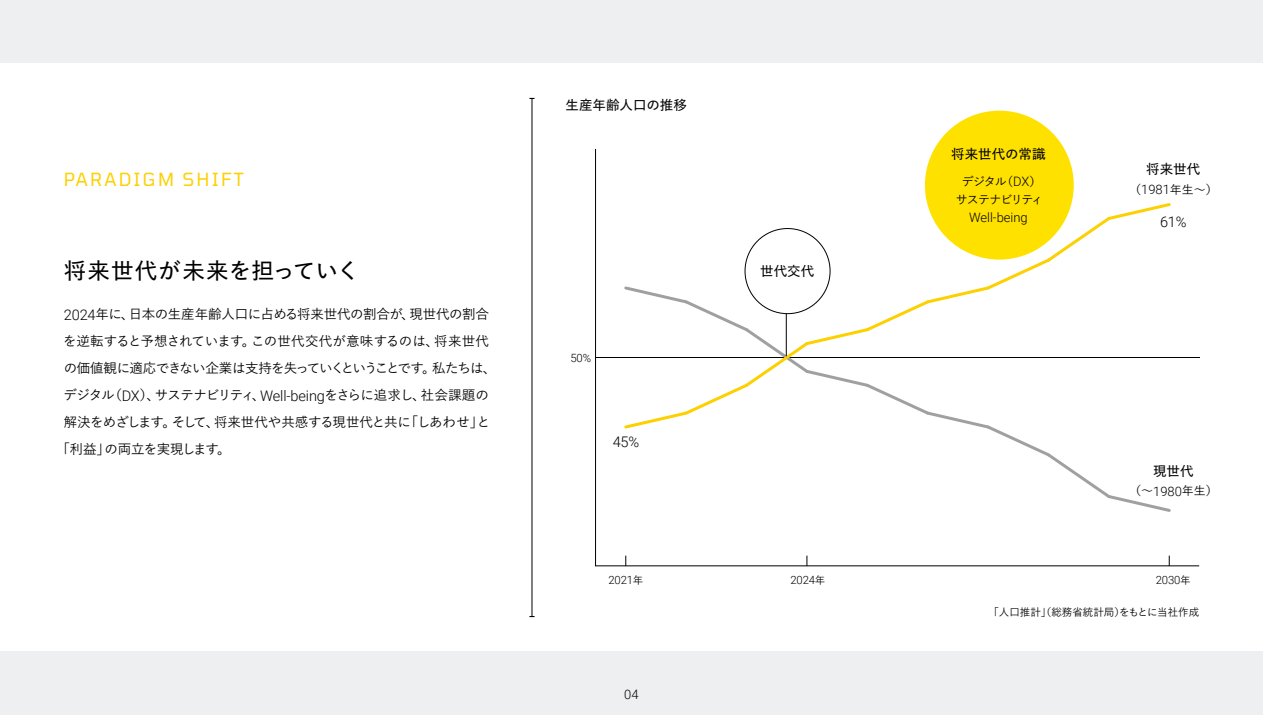
<style>
.page{position:relative;width:1263px;height:715px;background:#fff}
.page>*{position:absolute;margin:0;border:0;box-sizing:border-box;transform-origin:0 0}
.t1{font:600 22.5px "Yu Go Pr 6 N";letter-spacing:.03em;color:#000}
.t2{font:18px "Tomorrow";letter-spacing:.125em;color:#fdd000}
.t3{font:300 14.55px "Roboto";color:#000}
.t4{font:500 13.5px "Yu Go Pr 6 N";letter-spacing:-.04em;color:#000}
.t5{font:500 13.5px "Yu Go Pr 6 N";letter-spacing:.01em;color:#000}
.t6{font:600 13.5px "Yu Go Pr 6 N";color:#000}
.t7{font:300 12.9px "Roboto";color:#000}
.t8{font:500 12px "Yu Go Pr 6 N";letter-spacing:-.075em;color:#000}
.t9{font:500 12px/18px "Yu Go Pr 6 N";letter-spacing:-.095em;color:#000;text-align:center}
.t10{font:300 11.4px "Roboto";letter-spacing:-.02em;color:#000}
.t11{font:500 10.5px "Yu Go Pr 6 N";color:#000}
.s1{font-family:"Roboto";font-weight:300;font-size:14.55px}
.s2{font-family:"Yu Go Pr 6 N";font-weight:500;font-size:10.5px}
.s3{font-family:"Roboto";font-weight:300;font-size:12.9px}
</style>
<div class="page">
<div style="left:0;top:0;width:1263px;height:714px;background:#eeeff1"></div>
<div style="left:0;top:64px;width:1263px;height:587px;background:#fff"></div>
<svg style="left:595px;top:148px;width:604px;height:418px"></svg>
<hr style="left:596px;top:357px;width:603px;height:1px;background:#000">
<svg style="left:622px;top:201px;width:551px;height:313px"></svg>
<div style="left:925px;top:111px;width:149px;height:148px;background:#ffe100;border-radius:50%"></div>
<hr style="left:786px;top:313px;width:1px;height:43px;background:#000">
<hr style="left:532px;top:98px;width:1px;height:518px;background:#000">
<h2 class="t2" style="left:64px;top:165px;width:181px">PARADIGM SHIFT</h2>
<h1 class="t1" style="left:64px;top:250px;width:297px">将来世代が未来を担っていく</h1>
<p class="t4" style="left:64px;top:301px;width:427px"><span class="s1">2024</span>年に、日本の生産年齢人口に占める将来世代の割合が、現世代の割合</p>
<p class="t5" style="left:63px;top:328px;width:427px">を逆転すると予想されています。この世代交代が意味するのは、将来世代</p>
<p class="t4" style="left:64px;top:355px;width:434px">の価値観に適応できない企業は支持を失っていくということです。私たちは、</p>
<p class="t4" style="left:64px;top:382px;width:427px">デジタル（<span class="s1">DX</span>）、サステナビリティ、<span class="s1">Well-being</span>をさらに追求し、社会課題の</p>
<p class="t4" style="left:64px;top:409px;width:428px">解決をめざします。そして、将来世代や共感する現世代と共に「しあわせ」と</p>
<p class="t4" style="left:56px;top:436px;width:176px">「利益」の両立を実現します。</p>
<p class="t6" style="left:566px;top:92px;width:123px">生産年齢人口の推移</p>
<p class="t10" style="left:570px;top:349px;width:22px">50%</p>
<p class="t3" style="left:613px;top:431px;width:28px">45%</p>
<p class="t10" style="left:608px;top:572px;width:36px">2021<span class="s2">年</span></p>
<p class="t7" style="left:624px;top:685px;width:16px">04</p>
<p class="t6" style="left:760px;top:258px;width:55px">世代交代</p>
<p class="t6" style="left:951px;top:141px;width:96px">将来世代の常識</p>
<p class="t9" style="left:956px;top:171px;width:89px">デジタル（<span class="s3">DX</span>）サステナビリティ</p>
<p class="t7" style="left:969px;top:208px;width:60px">Well-being</p>
<p class="t6" style="left:1146px;top:156px;width:55px">将来世代</p>
<p class="t8" style="left:1129px;top:178px;width:90px">（<span class="s3">1981</span>年生～）</p>
<p class="t3" style="left:1160px;top:211px;width:28px">61%</p>
<p class="t6" style="left:1153px;top:458px;width:42px">現世代</p>
<p class="t8" style="left:1129px;top:479px;width:90px">（～<span class="s3">1980</span>年生）</p>
<p class="t10" style="left:790px;top:572px;width:36px">2024<span class="s2">年</span></p>
<p class="t10" style="left:1156px;top:572px;width:36px">2030<span class="s2">年</span></p>
<p class="t11" style="left:988px;top:602px;width:212px">「人口推計」（総務省統計局）をもとに当社作成</p>
</div>
